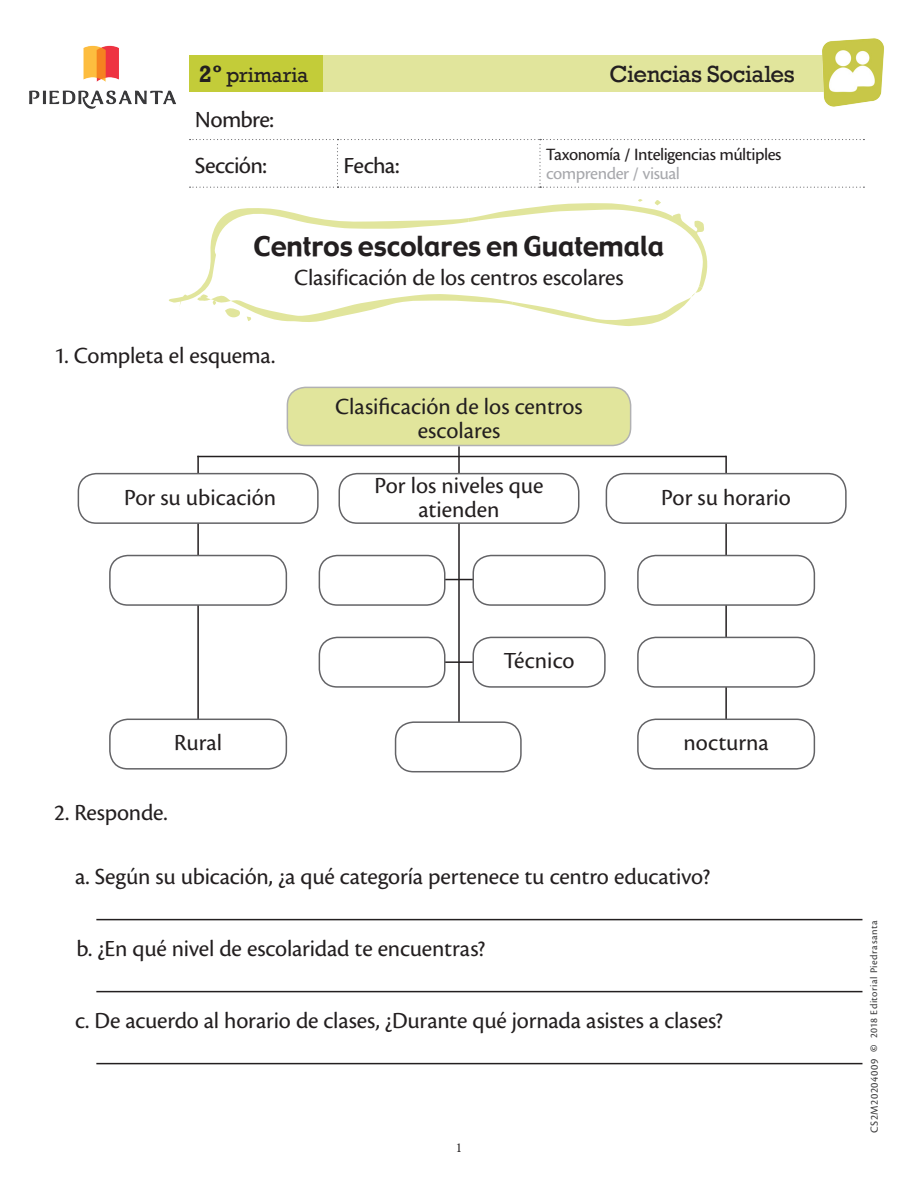
<style>
.page{position:relative;width:918px;height:1188px;background:#fff}
.page>*{position:absolute;margin:0;border:0;box-sizing:border-box;transform-origin:0 0}
.Subtituo{font:27px "Gadget";color:#231f20}
.Subtituo-2{font:24px "Cronos Pro";letter-spacing:-.01em;color:#231f20}
.t1{font:24px/45.5px "Cronos Pro Capt";letter-spacing:-.03em;color:#231f20}
.t2{font:24px "Rockwell";letter-spacing:-.02em;color:#231f20}
.t3{font:21px "Rockwell";letter-spacing:-.005em;color:#231f20}
.t4{font:18px "Cronos Pro Capt";letter-spacing:-.03em;color:#231f20}
.Nombre_alumno{font:18px "Cronos Pro Capt";letter-spacing:-.03em;color:#a8a9ad}
.No__pagina{font:13.5px "Minion Pro";color:#231f20}
._2014_Editorial_Pie{font:11.25px "Cronos Pro Capt";letter-spacing:.045em;color:#3e3e3f}
.t5{font:10.5px "Cronos Pro Capt";letter-spacing:.04em;color:#3e3e3f}
.s1{font-weight:700;font-size:24px}
.s2{font-family:"Cronos Pro";font-weight:700}
</style>
<div class="page">
<svg style="left:189px;top:55px;width:628px;height:37px"></svg>
<svg style="left:190px;top:139px;width:674px;height:49px"></svg>
<img style="left:29px;top:45px;width:147px;height:64px">
<img style="left:817px;top:38px;width:67px;height:69px">
<svg style="left:169px;top:199px;width:539px;height:127px"></svg>
<hr style="left:96px;top:919px;width:766px;height:1px;background:#231f20">
<hr style="left:96px;top:991px;width:766px;height:1px;background:#231f20">
<hr style="left:96px;top:1063px;width:766px;height:1px;background:#231f20">
<hr style="left:458px;top:446px;width:2px;height:308px;background:#231f20">
<hr style="left:197px;top:456px;width:529px;height:1px;background:#231f20">
<hr style="left:197px;top:456px;width:2px;height:301px;background:#231f20">
<hr style="left:725px;top:456px;width:2px;height:301px;background:#231f20">
<hr style="left:370px;top:579px;width:177px;height:1px;background:#231f20">
<hr style="left:370px;top:661px;width:177px;height:2px;background:#231f20">
<div style="left:287px;top:387px;width:344px;height:59px;background:#e1e59c;border-radius:18px"></div>
<div style="left:287px;top:387px;width:344px;height:59px;border:2px solid #636366;border-radius:18px"></div>
<div style="left:339px;top:474px;width:240px;height:49px;background:#fff;border-radius:18px"></div>
<div style="left:339px;top:473px;width:240px;height:51px;border:2px solid #636366;border-radius:18px"></div>
<div style="left:78px;top:474px;width:240px;height:49px;background:#fff;border-radius:18px"></div>
<div style="left:78px;top:473px;width:241px;height:51px;border:2px solid #636366;border-radius:18px"></div>
<div style="left:110px;top:556px;width:176px;height:49px;background:#fff;border-radius:18px"></div>
<div style="left:109px;top:555px;width:178px;height:51px;border:2px solid #636366;border-radius:18px"></div>
<div style="left:319px;top:556px;width:126px;height:49px;background:#fff;border-radius:18px"></div>
<div style="left:319px;top:555px;width:126px;height:51px;border:2px solid #636366;border-radius:18px"></div>
<div style="left:319px;top:637px;width:126px;height:50px;background:#fff;border-radius:18px"></div>
<div style="left:319px;top:637px;width:126px;height:51px;border:2px solid #636366;border-radius:18px"></div>
<div style="left:396px;top:722px;width:125px;height:50px;background:#fff;border-radius:18px"></div>
<div style="left:395px;top:721px;width:127px;height:51px;border:2px solid #636366;border-radius:18px"></div>
<div style="left:473px;top:556px;width:132px;height:49px;background:#fff;border-radius:18px"></div>
<div style="left:472px;top:555px;width:134px;height:51px;border:2px solid #636366;border-radius:18px"></div>
<div style="left:473px;top:637px;width:132px;height:50px;background:#fff;border-radius:18px"></div>
<div style="left:472px;top:637px;width:134px;height:51px;border:2px solid #636366;border-radius:18px"></div>
<div style="left:638px;top:556px;width:176px;height:49px;background:#fff;border-radius:18px"></div>
<div style="left:637px;top:555px;width:178px;height:51px;border:2px solid #636366;border-radius:18px"></div>
<div style="left:638px;top:637px;width:176px;height:50px;background:#fff;border-radius:18px"></div>
<div style="left:637px;top:637px;width:178px;height:51px;border:2px solid #636366;border-radius:18px"></div>
<div style="left:110px;top:719px;width:176px;height:50px;background:#fff;border-radius:18px"></div>
<div style="left:109px;top:719px;width:178px;height:51px;border:2px solid #636366;border-radius:18px"></div>
<div style="left:638px;top:719px;width:176px;height:50px;background:#fff;border-radius:18px"></div>
<div style="left:637px;top:719px;width:178px;height:51px;border:2px solid #636366;border-radius:18px"></div>
<div style="left:606px;top:474px;width:240px;height:49px;background:#fff;border-radius:18px"></div>
<div style="left:606px;top:473px;width:241px;height:51px;border:2px solid #636366;border-radius:18px"></div>
<p class="t3" style="left:199px;top:63px;width:111px"><span class="s1">2º</span> primaria</p>
<p class="t2" style="left:610px;top:60px;width:187px">Ciencias Sociales</p>
<p class="t1" style="left:195px;top:97px;width:81px">Nombre:<br>Sección:</p>
<p class="t4" style="left:546px;top:144px;width:237px">Taxonomía / Inteligencias múltiples</p>
<p class="Nombre_alumno" style="left:546px;top:163px;width:135px">comprender / visual</p>
<p class="t1" style="left:343px;top:143px;width:58px">Fecha:</p>
<p class="Subtituo" style="left:254px;top:229px;width:412px">Centros escolares en Guatemala</p>
<p class="Subtituo-2" style="left:294px;top:264px;width:331px">Clasificación de los centros escolares</p>
<p class="Subtituo-2" style="left:54px;top:342px;width:223px">1. Completa el esquema.</p>
<p class="Subtituo-2" style="left:124px;top:483px;width:154px">Por su ubicación</p>
<p class="Subtituo-2" style="left:335px;top:393px;width:249px">Clasificación de los centros</p>
<p class="Subtituo-2" style="left:418px;top:417px;width:84px">escolares</p>
<p class="Subtituo-2" style="left:374px;top:472px;width:171px">Por los niveles que</p>
<p class="Subtituo-2" style="left:418px;top:496px;width:83px">atienden</p>
<p class="Subtituo-2" style="left:504px;top:647px;width:73px">Técnico</p>
<p class="Subtituo-2" style="left:661px;top:483px;width:131px">Por su horario</p>
<p class="Subtituo-2" style="left:174px;top:729px;width:50px">Rural</p>
<p class="Subtituo-2" style="left:683px;top:729px;width:87px">nocturna</p>
<p class="Subtituo-2" style="left:54px;top:798px;width:115px">2. Responde.</p>
<p class="Subtituo-2" style="left:75px;top:863px;width:637px">a. Según su ubicación, ¿a qué categoría pertenece tu centro educativo?</p>
<p class="Subtituo-2" style="left:76px;top:935px;width:410px">b. ¿En qué nivel de escolaridad te encuentras?</p>
<p class="Subtituo-2" style="left:75px;top:1007px;width:650px">c. De acuerdo al horario de clases, ¿Durante qué jornada asistes a clases?</p>
<p class="No__pagina" style="left:456px;top:1139px;width:8px">1</p>
<p class="t5" style="left:868px;top:1052px;width:132px;rotate:-90deg"><span class="s2">©</span> 2018 Editorial Piedrasanta</p>
<p class="_2014_Editorial_Pie" style="left:868px;top:1133px;width:76px;rotate:-90deg">CS2M20204009</p>
</div>
